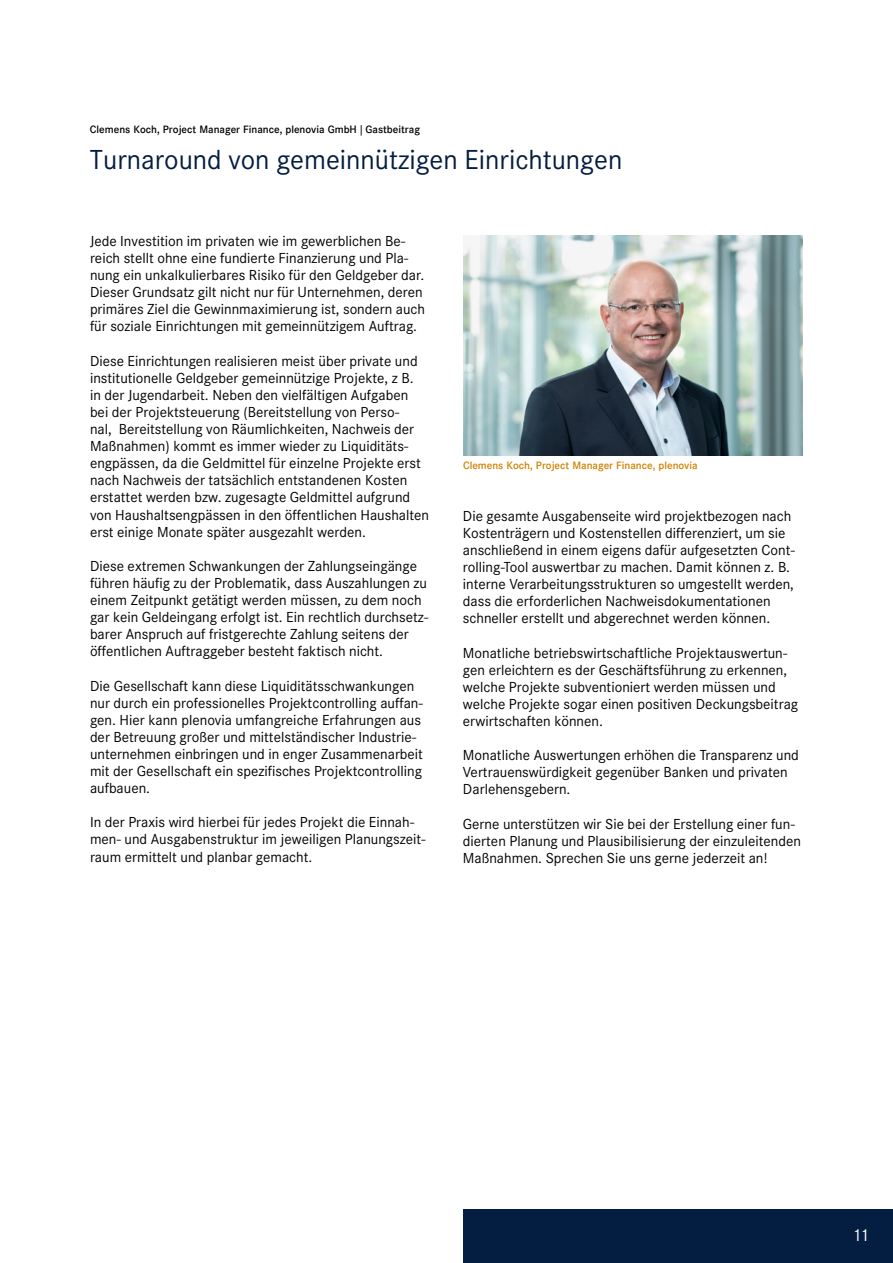
<style>
.page{position:relative;width:893px;height:1263px;background:#fff}
.page>*{position:absolute;margin:0;border:0;box-sizing:border-box;transform-origin:0 0}
.t1{font:27px "Corporate SBQ";color:#041e42}
.t2{font:16.95px "Corporate SBQ";color:#fff}
.t3{font:14.25px/17.1px "Corporate SBQ";color:#000}
.t4{font:500 10.5px "Corporate SBQ";color:#000}
.t5{font:500 10.5px "Corporate SBQ";color:#ce8100}
</style>
<div class="page">
<div style="left:463px;top:1209px;width:430px;height:54px;background:#041e42"></div>
<img style="left:463px;top:236px;width:340px;height:219px">
<p class="t4" style="left:90px;top:123px;width:332px">Clemens Koch, Project Manager Finance, plenovia GmbH | Gastbeitrag</p>
<h1 class="t1" style="left:90px;top:143px;width:534px">Turnaround von gemeinnützigen Einrichtungen</h1>
<p class="t3" style="left:90px;top:233px;width:337px">Jede Investition im privaten wie im gewerblichen Be&shy;reich stellt ohne eine fundierte Finanzierung und Pla&shy;nung ein unkalkulierbares Risiko für den Geldgeber dar.<br>Dieser Grundsatz gilt nicht nur für Unternehmen, deren primäres Ziel die Gewinnmaximierung ist, sondern auch für soziale Einrichtungen mit gemeinnützigem Auftrag.</p>
<p class="t3" style="left:90px;top:352px;width:341px">Diese Einrichtungen realisieren meist über private und institutionelle Geldgeber gemeinnützige Projekte, z B.<br>in der Jugendarbeit. Neben den vielfältigen Aufgaben bei der Projektsteuerung (Bereitstellung von Perso-<br>nal, Bereitstellung von Räumlichkeiten, Nachweis der Maßnahmen) kommt es immer wieder zu Liquiditäts&shy;engpässen, da die Geldmittel für einzelne Projekte erst nach Nachweis der tatsächlich entstandenen Kosten erstattet werden bzw. zugesagte Geldmittel aufgrund von Haushaltsengpässen in den öffentlichen Haushalten erst einige Monate später ausgezahlt werden.</p>
<p class="t3" style="left:90px;top:557px;width:340px">Diese extremen Schwankungen der Zahlungseingänge führen häufig zu der Problematik, dass Auszahlungen zu einem Zeitpunkt getätigt werden müssen, zu dem noch gar kein Geldeingang erfolgt ist. Ein rechtlich durchsetz&shy;barer Anspruch auf fristgerechte Zahlung seitens der öffentlichen Auftraggeber besteht faktisch nicht.</p>
<p class="t3" style="left:90px;top:677px;width:335px">Die Gesellschaft kann diese Liquiditätsschwankungen nur durch ein professionelles Projektcontrolling auffan&shy;gen. Hier kann plenovia umfangreiche Erfahrungen aus der Betreuung großer und mittelständischer Industrie&shy;unternehmen einbringen und in enger Zusammenarbeit mit der Gesellschaft ein spezifisches Projektcontrolling aufbauen.</p>
<p class="t3" style="left:90px;top:814px;width:337px">In der Praxis wird hierbei für jedes Projekt die Einnah&shy;men- und Ausgabenstruktur im jeweiligen Planungszeit&shy;raum ermittelt und planbar gemacht.</p>
<p class="t5" style="left:463px;top:459px;width:236px">Clemens Koch, Project Manager Finance, plenovia</p>
<p class="t3" style="left:463px;top:507px;width:334px">Die gesamte Ausgabenseite wird projektbezogen nach Kostenträgern und Kostenstellen differenziert, um sie anschließend in einem eigens dafür aufgesetzten Cont&shy;rolling-Tool auswertbar zu machen. Damit können z. B. interne Verarbeitungsstrukturen so umgestellt werden, dass die erforderlichen Nachweisdokumentationen schneller erstellt und abgerechnet werden können.</p>
<p class="t3" style="left:463px;top:644px;width:337px">Monatliche betriebswirtschaftliche Projektauswertun&shy;gen erleichtern es der Geschäftsführung zu erkennen, welche Projekte subventioniert werden müssen und welche Projekte sogar einen positiven Deckungsbeitrag erwirtschaften können.</p>
<p class="t3" style="left:463px;top:747px;width:337px">Monatliche Auswertungen erhöhen die Transparenz und<br>Vertrauenswürdigkeit gegenüber Banken und privaten<br>Darlehensgebern.</p>
<p class="t3" style="left:463px;top:815px;width:339px">Gerne unterstützen wir Sie bei der Erstellung einer fun&shy;dierten Planung und Plausibilisierung der einzuleitenden<br>Maßnahmen. Sprechen Sie uns gerne jederzeit an!</p>
<p class="t2" style="left:852px;top:1225px;width:19px">11</p>
</div>
